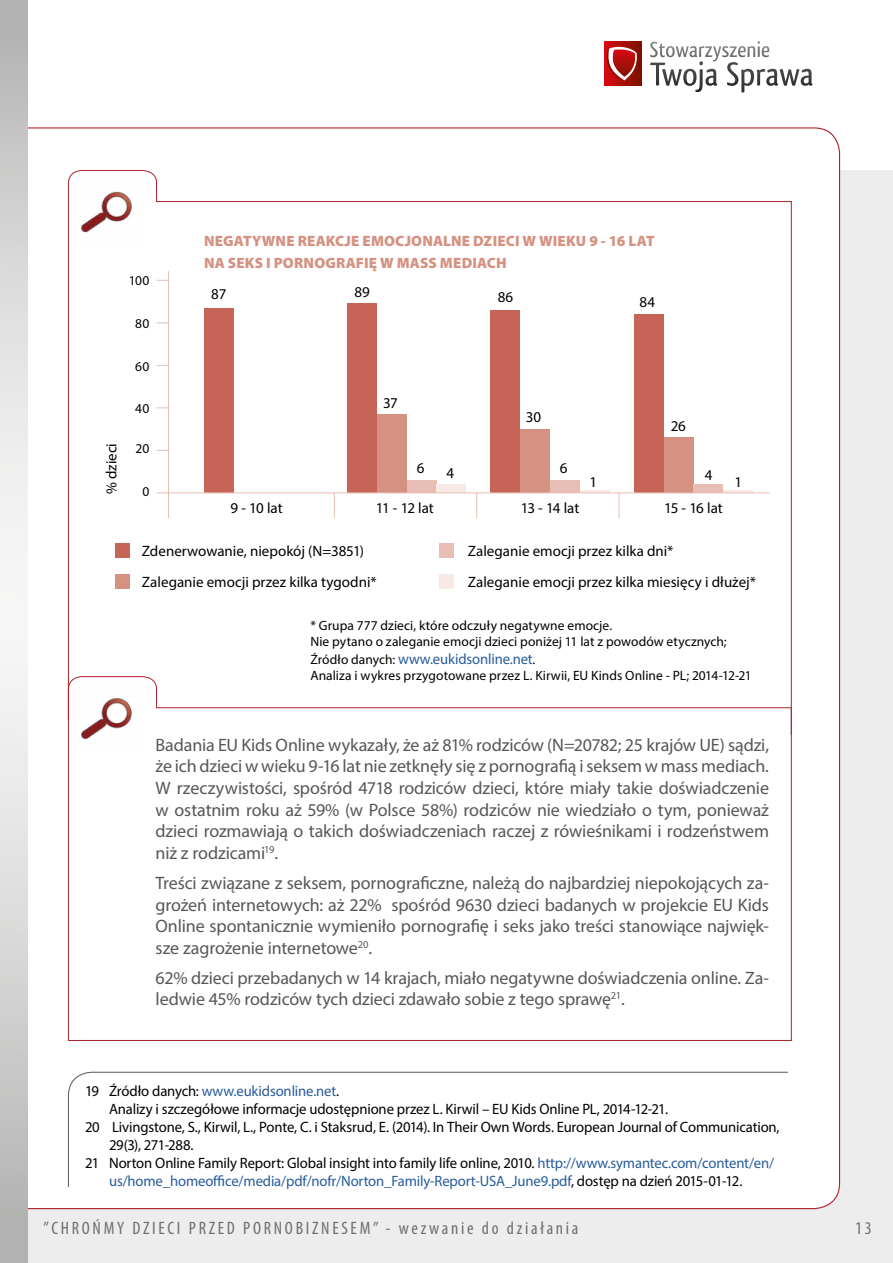
<style>
.page{position:relative;width:893px;height:1263px;background:#ededed}
.page>*{position:absolute;margin:0;border:0;box-sizing:border-box;transform-origin:0 0}
.t1{font:18px/21.6px "Myriad Pro";letter-spacing:-.01em;color:#575756;text-align:justify}
.t2{font:condensed 18px "Myriad Pro";letter-spacing:.15em;color:#706f6f}
.t3{font:15px "Myriad Pro";letter-spacing:-.01em;color:#000}
.t4{font:15px "Myriad Pro";letter-spacing:-.01em;color:#275b9b}
.t5{font:900 15px/22.2px "Myriad Pro";letter-spacing:.01em;color:#d59282}
.t6{font:13.5px/16.2px "Myriad Pro";letter-spacing:.005em;color:#000}
.s1{font-size:13.5px;color:#000}
.s2{color:#000}
.s3{color:#275b9b}
</style>
<div class="page">
<div style="left:0;top:0;width:893px;height:170px;background:#fff"></div>
<svg style="left:792px;top:68px;width:20px;height:18px"></svg>
<div style="left:28px;top:127px;width:813px;height:1083px;background:#fff"></div>
<svg style="left:0;top:0;width:28px;height:1263px"></svg>
<div style="left:68px;top:41px;width:724px;height:293px;background:#fff"></div>
<div style="left:204px;top:308px;width:30px;height:185px;background:#c56457"></div>
<div style="left:347px;top:304px;width:30px;height:189px;background:#c56457"></div>
<div style="left:490px;top:310px;width:30px;height:183px;background:#c56457"></div>
<div style="left:634px;top:314px;width:30px;height:179px;background:#c56457"></div>
<hr style="left:168px;top:271px;width:1px;height:247px;background:#e6beb3">
<div style="left:68px;top:1071px;width:721px;height:117px;background:#fff"></div>
<div style="left:68px;top:334px;width:724px;height:707px;background:#fff"></div>
<p class="t6" style="left:129px;top:272px;width:22px">100</p>
<p class="t6" style="left:135px;top:315px;width:15px">80</p>
<p class="t5" style="left:204px;top:230px;width:452px">NEGATYWNE REAKCJE EMOCJONALNE DZIECI W WIEKU 9 - 16 LAT<br>NA SEKS I PORNOGRAFIĘ W MASS MEDIACH</p>
<p class="t3" style="left:211px;top:284px;width:17px">87</p>
<p class="t3" style="left:354px;top:282px;width:17px">89</p>
<p class="t3" style="left:498px;top:288px;width:17px">86</p>
<p class="t3" style="left:640px;top:293px;width:17px">84</p>
<p class="t3" style="left:102px;top:494px;width:53px;rotate:-90deg">% dzieci</p>
<p class="t6" style="left:135px;top:358px;width:15px">60</p>
<p class="t6" style="left:135px;top:400px;width:16px">40</p>
<p class="t6" style="left:136px;top:440px;width:15px">20</p>
<p class="t6" style="left:142px;top:483px;width:8px">0</p>
<p class="t3" style="left:231px;top:499px;width:54px">9 - 10 lat</p>
<p class="t3" style="left:142px;top:542px;width:224px">Zdenerwowanie, niepokój (N=3851)</p>
<p class="t3" style="left:383px;top:393px;width:16px">37</p>
<p class="t3" style="left:526px;top:408px;width:17px">30</p>
<p class="t3" style="left:671px;top:417px;width:17px">26</p>
<p class="t3" style="left:417px;top:459px;width:9px">6</p>
<p class="t3" style="left:560px;top:459px;width:9px">6</p>
<p class="t3" style="left:446px;top:464px;width:9px">4</p>
<p class="t3" style="left:705px;top:465px;width:9px">4</p>
<p class="t3" style="left:589px;top:473px;width:9px">1</p>
<p class="t3" style="left:734px;top:473px;width:9px">1</p>
<p class="t3" style="left:376px;top:499px;width:59px">11 - 12 lat</p>
<p class="t3" style="left:521px;top:499px;width:60px">13 - 14 lat</p>
<p class="t3" style="left:664px;top:499px;width:60px">15 - 16 lat</p>
<p class="t3" style="left:468px;top:542px;width:207px">Zaleganie emocji przez kilka dni*</p>
<p class="t3" style="left:142px;top:573px;width:236px">Zaleganie emocji przez kilka tygodni*</p>
<p class="t3" style="left:468px;top:573px;width:290px">Zaleganie emocji przez kilka miesięcy i dłużej*</p>
<p class="t6" style="left:310px;top:617px;width:418px">* Grupa 777 dzieci, które odczuły negatywne emocje.<br>Nie pytano o zaleganie emocji dzieci poniżej 11 lat z powodów etycznych;</p>
<p class="t4" style="left:310px;top:650px;width:226px"><span class="s1">Źródło danych:</span> www.eukidsonline.net<span class="s1">.</span></p>
<p class="t6" style="left:310px;top:667px;width:443px">Analiza i wykres przygotowane przez L. Kirwii, EU Kinds Online - PL; 2014-12-21</p>
<p class="t1" style="left:156px;top:734px;width:615px">Badania EU Kids Online wykazały, że aż 81% rodziców (N=20782; 25 krajów UE) sądzi, że ich dzieci w wieku 9-16 lat nie zetknęły się z pornografią i seksem w mass mediach.<br>W rzeczywistości, spośród 4718 rodziców dzieci, które miały takie doświadczenie w ostatnim roku aż 59% (w Polsce 58%) rodziców nie wiedziało o tym, ponieważ dzieci rozmawiają o takich doświadczeniach raczej z rówieśnikami i rodzeństwem niż z rodzicami<sup>19</sup>.</p>
<p class="t1" style="left:156px;top:872px;width:615px">Treści związane z seksem, pornograficzne, należą do najbardziej niepokojących za&shy;grożeń internetowych: aż 22% spośród 9630 dzieci badanych w projekcie EU Kids Online spontanicznie wymieniło pornografię i seks jako treści stanowiące najwięk&shy;sze zagrożenie internetowe<sup>20</sup>.</p>
<p class="t1" style="left:156px;top:967px;width:615px">62% dzieci przebadanych w 14 krajach, miało negatywne doświadczenia online. Za&shy;ledwie 45% rodziców tych dzieci zdawało sobie z tego sprawę<sup>21</sup>.</p>
<p class="t4" style="left:85px;top:1082px;width:256px"><span class="s2">19 Źródło danych:</span> www.eukidsonline.net<span class="s2">.</span></p>
<p class="t3" style="left:109px;top:1100px;width:560px">Analizy i szczegółowe informacje udostępnione przez L. Kirwil – EU Kids Online PL, 2014-12-21.</p>
<p class="t3" style="left:85px;top:1118px;width:696px">20 Livingstone, S., Kirwil, L., Ponte, C. i Staksrud, E. (2014). In Their Own Words. European Journal of Communication,</p>
<p class="t3" style="left:109px;top:1136px;width:86px">29(3), 271-288.</p>
<p class="t3" style="left:85px;top:1154px;width:691px">21 Norton Online Family Report: Global insight into family life online, 2010. <span class="s3">http://www.symantec.com/content/en/</span></p>
<p class="t4" style="left:109px;top:1172px;width:635px">us/home_homeoffice/media/pdf/nofr/Norton_Family-Report-USA_June9.pdf<span class="s2">, dostęp na dzień 2015-01-12.</span></p>
<p class="t2" style="left:44px;top:1217px;width:536px">”CHROŃMY DZIECI PRZED PORNOBIZNESEM” - wezwanie do działania</p>
<p class="t2" style="left:855px;top:1217px;width:18px">13</p>
</div>
